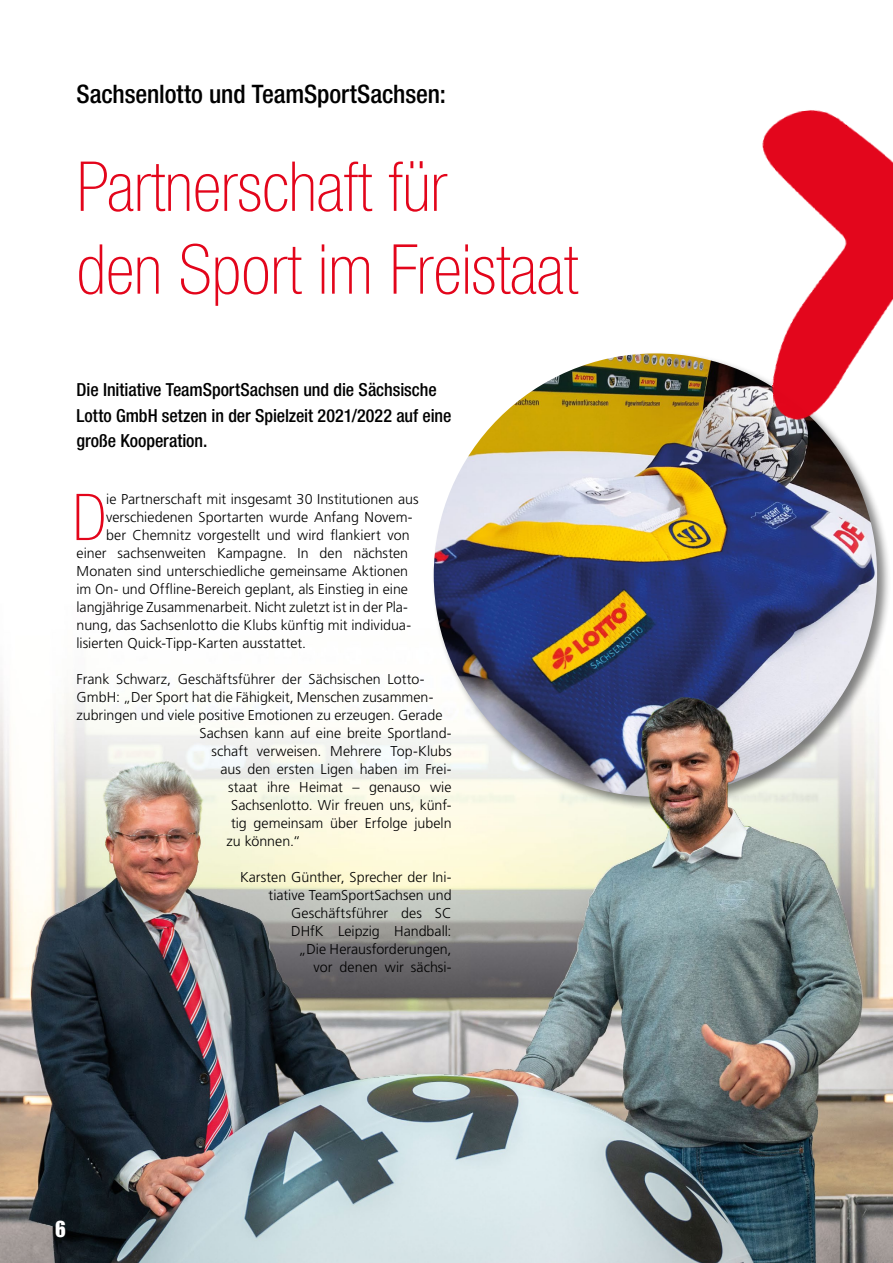
<style>
.page{position:relative;width:893px;height:1263px;background:#fff}
.page>*{position:absolute;margin:0;border:0;box-sizing:border-box;transform-origin:0 0}
.t1{font:100 condensed 69px/82.8px "Helvetica Neue LT Std";color:#e3051b}
.t2{font:100 condensed 64.65px "Helvetica Neue LT Std";color:#e3051b}
.t3{font:500 condensed 25.5px "Helvetica Neue LT Std";letter-spacing:-.005em;color:#000}
.t4{font:22.5px "Impact LT Std";color:#fff}
.t5{font:500 condensed 18px/25.5px "Helvetica Neue LT Std";letter-spacing:-.005em;color:#000}
.t6{font:300 14.25px/18px "Frutiger LT Std";color:#000;text-align:right}
</style>
<div class="page">
<img style="left:0;top:690px;width:893px;height:573px">
<div style="left:431px;top:351px;width:460px;height:460px;background:#000;opacity:.48"></div>
<img style="left:434px;top:353px;width:443px;height:444px;border-radius:222px">
<img style="left:744px;top:110px;width:149px;height:331px">
<h3 class="t3" style="left:77px;top:79px;width:371px">Sachsenlotto und TeamSportSachsen:</h3>
<h1 class="t1" style="left:77px;top:145px;width:503px">Partnerschaft für<br>den Sport im Freistaat</h1>
<p class="t5" style="left:77px;top:377px;width:376px">Die Initiative TeamSportSachsen und die Sächsische<br>Lotto GmbH setzen in der Spielzeit 2021/2022 auf eine große Kooperation.</p>
<h2 class="t2" style="left:73px;top:481px;width:35px">D</h2>
<p class="t6" style="left:106px;top:490px;width:314px">ie Partnerschaft mit insgesamt 30 Institutionen aus</p>
<p class="t6" style="left:106px;top:508px;width:308px">verschiedenen Sportarten wurde Anfang Novem-</p>
<p class="t6" style="left:106px;top:526px;width:305px">ber Chemnitz vorgestellt und wird flankiert von</p>
<p class="t6" style="left:77px;top:544px;width:333px">einer sachsenweiten Kampagne. In den nächsten</p>
<p class="t6" style="left:77px;top:562px;width:333px">Monaten sind unterschiedliche gemeinsame Aktionen</p>
<p class="t6" style="left:77px;top:580px;width:333px">im On- und Offline-Bereich geplant, als Einstieg in eine</p>
<p class="t6" style="left:77px;top:598px;width:333px">langjährige Zusammenarbeit. Nicht zuletzt ist in der Pla-</p>
<p class="t6" style="left:77px;top:616px;width:336px">nung, das Sachsenlotto die Klubs künftig mit individua-</p>
<p class="t6" style="left:77px;top:634px;width:231px">lisierten Quick-Tipp-Karten ausstattet.</p>
<p class="t6" style="left:77px;top:670px;width:350px">Frank Schwarz, Geschäftsführer der Sächsischen Lotto-</p>
<p class="t6" style="left:77px;top:688px;width:359px">GmbH: „Der Sport hat die Fähigkeit, Menschen zusammen-</p>
<p class="t6" style="left:77px;top:706px;width:367px">zubringen und viele positive Emotionen zu erzeugen. Gerade</p>
<p class="t6" style="left:200px;top:724px;width:253px">Sachsen kann auf eine breite Sportland-</p>
<p class="t6" style="left:212px;top:742px;width:242px">schaft verweisen. Mehrere Top-Klubs</p>
<p class="t6" style="left:221px;top:760px;width:233px">aus den ersten Ligen haben im Frei-</p>
<p class="t6" style="left:228px;top:778px;width:225px">staat ihre Heimat – genauso wie</p>
<p class="t6" style="left:231px;top:796px;width:222px">Sachsenlotto. Wir freuen uns, künf-</p>
<p class="t6" style="left:231px;top:814px;width:222px">tig gemeinsam über Erfolge jubeln</p>
<p class="t6" style="left:227px;top:832px;width:76px">zu können.“</p>
<p class="t6" style="left:240px;top:868px;width:213px">Karsten Günther, Sprecher der Ini&shy;tiative TeamSportSachsen und<br>Geschäftsführer des SC<br>DHfK Leipzig Handball:<br>„Die Herausforderungen,<br>vor denen wir sächsi-</p>
<h3 class="t4" style="left:55px;top:1216px;width:12px">6</h3>
</div>
